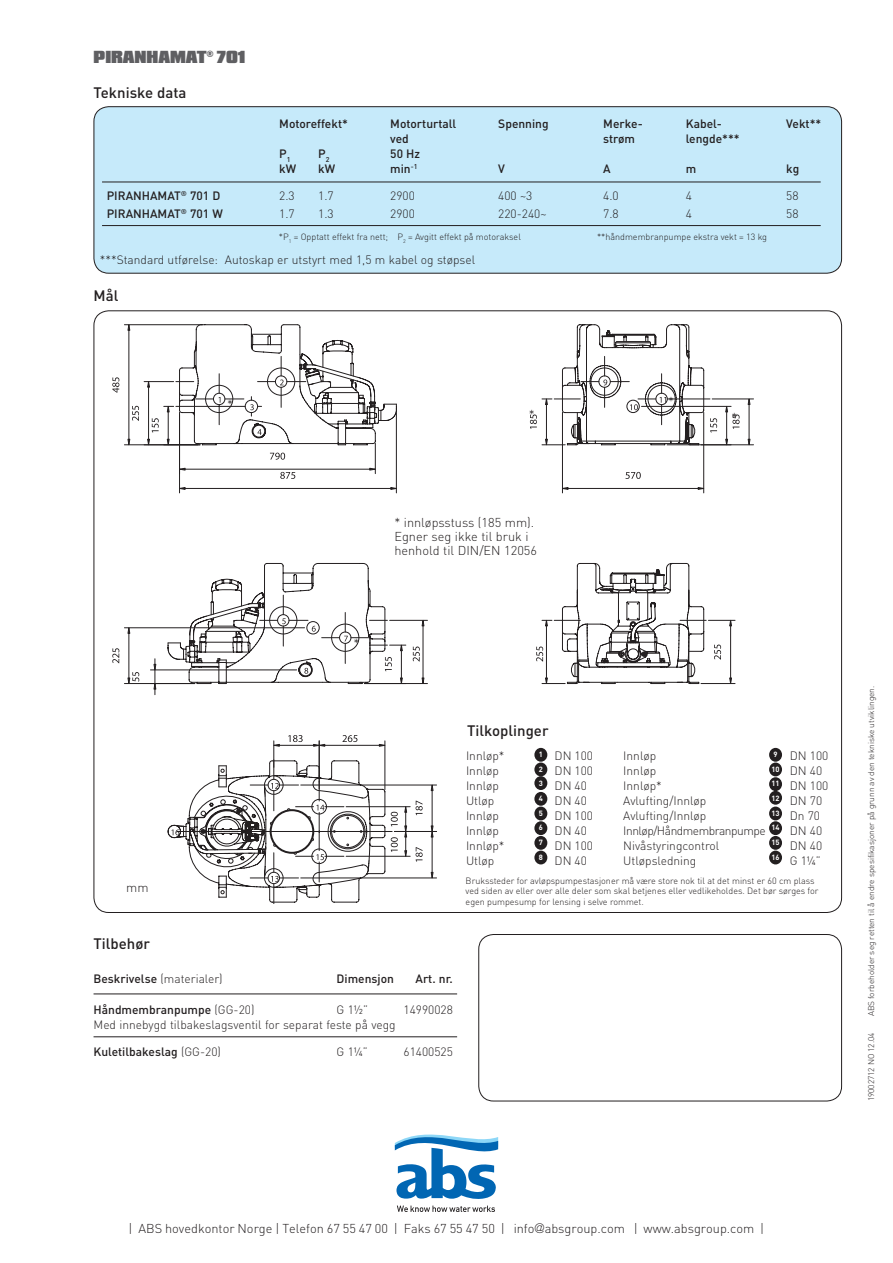
<style>
.page{position:relative;width:893px;height:1263px;background:#fff}
.page>*{position:absolute;margin:0;border:0;box-sizing:border-box;transform-origin:0 0}
.t1{font:500 15px "DIN";color:#231f20}
.t2{font:900 15px "Compacta BT";color:#5f5f62}
.t3{font:300 12.75px/14.2px "DIN";color:#231f20}
.t4{font:300 12px "DIN";color:#231f20}
.t5{font:500 12px "DIN";color:#231f20}
.t6{font:300 12px "DIN";letter-spacing:-.04em;color:#231f20}
.t7{font:300 9px/10.5px "DIN";color:#231f20}
.t8{font:300 8.25px "DIN";color:#231f20}
.t9{font:700 7.5px/14.7px "DIN";color:#fff;text-align:justify}
.s1{font-weight:500}
.s2{font-weight:300}
.s3{font-family:"Futura"}
</style>
<div class="page">
<hr style="left:94px;top:994px;width:363px;height:1px;background:#231f20">
<hr style="left:94px;top:1036px;width:363px;height:1px;background:#231f20">
<svg style="left:93px;top:310px;width:749px;height:602px"></svg>
<svg style="left:176px;top:689px;width:265px;height:215px"></svg>
<svg style="left:150px;top:689px;width:223px;height:200px"></svg>
<svg style="left:168px;top:735px;width:269px;height:167px"></svg>
<div style="left:93px;top:106px;width:749px;height:167px;background:#c6eafa"></div>
<svg style="left:478px;top:934px;width:364px;height:167px"></svg>
<div style="left:534px;top:748px;width:13px;height:14px;background:#231f20;border-radius:50%"></div>
<div style="left:534px;top:762px;width:13px;height:14px;background:#231f20;border-radius:50%"></div>
<div style="left:534px;top:776px;width:13px;height:14px;background:#231f20;border-radius:50%"></div>
<div style="left:534px;top:792px;width:13px;height:14px;background:#231f20;border-radius:50%"></div>
<div style="left:534px;top:806px;width:13px;height:14px;background:#231f20;border-radius:50%"></div>
<div style="left:534px;top:821px;width:13px;height:14px;background:#231f20;border-radius:50%"></div>
<div style="left:534px;top:836px;width:13px;height:14px;background:#231f20;border-radius:50%"></div>
<div style="left:534px;top:851px;width:13px;height:13px;background:#231f20;border-radius:50%"></div>
<div style="left:769px;top:748px;width:13px;height:14px;background:#231f20;border-radius:50%"></div>
<div style="left:769px;top:762px;width:13px;height:14px;background:#231f20;border-radius:50%"></div>
<div style="left:769px;top:777px;width:13px;height:14px;background:#231f20;border-radius:50%"></div>
<div style="left:769px;top:791px;width:13px;height:14px;background:#231f20;border-radius:50%"></div>
<div style="left:769px;top:806px;width:13px;height:14px;background:#231f20;border-radius:50%"></div>
<div style="left:769px;top:821px;width:13px;height:14px;background:#231f20;border-radius:50%"></div>
<div style="left:769px;top:836px;width:13px;height:14px;background:#231f20;border-radius:50%"></div>
<div style="left:769px;top:851px;width:13px;height:13px;background:#231f20;border-radius:50%"></div>
<svg style="left:522px;top:685px;width:188px;height:59px"></svg>
<hr style="left:712px;top:399px;width:41px;height:1px;background:#231f20">
<hr style="left:667px;top:444px;width:86px;height:1px;background:#231f20">
<hr style="left:749px;top:404px;width:1px;height:35px;background:#231f20">
<svg style="left:748px;top:397px;width:2px;height:8px"></svg>
<svg style="left:748px;top:439px;width:2px;height:7px"></svg>
<svg style="left:522px;top:325px;width:218px;height:360px"></svg>
<hr style="left:102px;top:182px;width:719px;height:1px;background:#231f20">
<hr style="left:102px;top:225px;width:719px;height:1px;background:#231f20">
<svg style="left:395px;top:1134px;width:103px;height:78px"></svg>
<svg style="left:112px;top:325px;width:329px;height:364px"></svg>
<p class="t2" style="left:94px;top:48px;width:153px">PIRANHAMAT<sup>®</sup> 701</p>
<p class="t1" style="left:94px;top:83px;width:94px">Tekniske data</p>
<p class="t5" style="left:279px;top:116px;width:70px">Motoreffekt*</p>
<p class="t5" style="left:390px;top:116px;width:68px">Motorturtall</p>
<p class="t5" style="left:498px;top:116px;width:52px">Spenning</p>
<p class="t5" style="left:603px;top:116px;width:41px">Merke-</p>
<p class="t5" style="left:686px;top:116px;width:38px">Kabel-</p>
<p class="t5" style="left:786px;top:116px;width:37px">Vekt**</p>
<p class="t5" style="left:390px;top:131px;width:20px">ved</p>
<p class="t5" style="left:603px;top:131px;width:33px">strøm</p>
<p class="t5" style="left:686px;top:131px;width:55px">lengde***</p>
<p class="t5" style="left:279px;top:146px;width:13px">P<sub>1</sub></p>
<p class="t5" style="left:318px;top:146px;width:13px">P<sub>2</sub></p>
<p class="t5" style="left:390px;top:146px;width:31px">50 Hz</p>
<p class="t5" style="left:279px;top:161px;width:19px">kW</p>
<p class="t5" style="left:318px;top:161px;width:19px">kW</p>
<p class="t5" style="left:390px;top:161px;width:29px">min<sup>-1</sup></p>
<p class="t5" style="left:498px;top:161px;width:8px">V</p>
<p class="t5" style="left:603px;top:161px;width:9px">A</p>
<p class="t5" style="left:686px;top:161px;width:12px">m</p>
<p class="t5" style="left:786px;top:161px;width:15px">kg</p>
<p class="t5" style="left:107px;top:188px;width:115px">PIRANHAMAT<sup>®</sup> 701 D</p>
<p class="t4" style="left:279px;top:189px;width:17px">2.3</p>
<p class="t4" style="left:318px;top:189px;width:17px">1.7</p>
<p class="t4" style="left:390px;top:189px;width:26px">2900</p>
<p class="t4" style="left:498px;top:189px;width:36px">400 ~3</p>
<p class="t4" style="left:603px;top:189px;width:17px">4.0</p>
<p class="t4" style="left:686px;top:189px;width:8px">4</p>
<p class="t4" style="left:786px;top:189px;width:14px">58</p>
<p class="t5" style="left:107px;top:206px;width:118px">PIRANHAMAT<sup>®</sup> 701 W</p>
<p class="t4" style="left:279px;top:207px;width:17px">1.7</p>
<p class="t4" style="left:318px;top:207px;width:17px">1.3</p>
<p class="t4" style="left:390px;top:207px;width:26px">2900</p>
<p class="t4" style="left:498px;top:207px;width:50px">220-240~</p>
<p class="t4" style="left:603px;top:207px;width:17px">7.8</p>
<p class="t4" style="left:686px;top:207px;width:8px">4</p>
<p class="t4" style="left:786px;top:207px;width:14px">58</p>
<p class="t4" style="left:100px;top:252px;width:377px">***Standard utførelse: Autoskap er utstyrt med 1,5 m kabel og støpsel</p>
<p class="t7" style="left:279px;top:231px;width:243px">*P<sub>1</sub> = Opptatt effekt fra nett; P<sub>2</sub> = Avgitt effekt på motoraksel</p>
<p class="t7" style="left:597px;top:231px;width:172px">**håndmembranpumpe ekstra vekt = 13 kg</p>
<p class="t1" style="left:94px;top:285px;width:26px">Mål</p>
<p class="t3" style="left:529px;top:407px;width:7px">*</p>
<p class="t3" style="left:394px;top:515px;width:144px">* innløpsstuss (185 mm).<br>Egner seg ikke til bruk i henhold til DIN/EN 12056</p>
<p class="t3" style="left:668px;top:394px;width:7px">*</p>
<p class="t3" style="left:731px;top:410px;width:7px">*</p>
<p class="t1" style="left:467px;top:721px;width:83px">Tilkoplinger</p>
<p class="t9" style="left:539px;top:746px;width:6px">1<br>2<br>3<br>4<br>5<br>6<br>7<br>8</p>
<p class="t9" style="left:771px;top:746px;width:10px;text-align:left">9<br>10<br>11<br>12<br>13<br>14<br>15<br>16</p>
<p class="t4" style="left:466px;top:749px;width:40px">Innløp*</p>
<p class="t4" style="left:554px;top:749px;width:40px">DN 100</p>
<p class="t4" style="left:466px;top:764px;width:34px">Innløp</p>
<p class="t4" style="left:554px;top:764px;width:40px">DN 100</p>
<p class="t4" style="left:466px;top:779px;width:34px">Innløp</p>
<p class="t4" style="left:554px;top:779px;width:34px">DN 40</p>
<p class="t4" style="left:466px;top:794px;width:30px">Utløp</p>
<p class="t4" style="left:554px;top:794px;width:34px">DN 40</p>
<p class="t4" style="left:466px;top:809px;width:34px">Innløp</p>
<p class="t4" style="left:554px;top:809px;width:40px">DN 100</p>
<p class="t4" style="left:466px;top:824px;width:34px">Innløp</p>
<p class="t4" style="left:554px;top:824px;width:34px">DN 40</p>
<p class="t4" style="left:466px;top:839px;width:40px">Innløp*</p>
<p class="t4" style="left:554px;top:839px;width:40px">DN 100</p>
<p class="t4" style="left:466px;top:854px;width:30px">Utløp</p>
<p class="t4" style="left:554px;top:854px;width:34px">DN 40</p>
<p class="t4" style="left:623px;top:749px;width:34px">Innløp</p>
<p class="t4" style="left:790px;top:749px;width:40px">DN 100</p>
<p class="t4" style="left:623px;top:764px;width:34px">Innløp</p>
<p class="t4" style="left:790px;top:764px;width:34px">DN 40</p>
<p class="t4" style="left:623px;top:779px;width:40px">Innløp*</p>
<p class="t4" style="left:790px;top:779px;width:40px">DN 100</p>
<p class="t4" style="left:623px;top:794px;width:85px">Avlufting/Innløp</p>
<p class="t4" style="left:790px;top:794px;width:34px">DN 70</p>
<p class="t4" style="left:623px;top:809px;width:85px">Avlufting/Innløp</p>
<p class="t4" style="left:790px;top:809px;width:32px">Dn 70</p>
<p class="t6" style="left:623px;top:824px;width:144px">Innløp/Håndmembranpumpe</p>
<p class="t4" style="left:790px;top:824px;width:34px">DN 40</p>
<p class="t4" style="left:623px;top:839px;width:98px">Nivåstyringcontrol</p>
<p class="t4" style="left:790px;top:839px;width:34px">DN 40</p>
<p class="t4" style="left:623px;top:854px;width:75px">Utløpsledning</p>
<p class="t4" style="left:790px;top:854px;width:33px">G 1¼”</p>
<p class="t3" style="left:126px;top:880px;width:24px">mm</p>
<p class="t7" style="left:466px;top:875px;width:354px">Brukssteder for avløpspumpestasjoner må være store nok til at det minst er 60 cm plass ved siden av eller over alle deler som skal betjenes eller vedlikeholdes. Det bør sørges for egen pumpesump for lensing i selve rommet.</p>
<p class="t1" style="left:94px;top:934px;width:58px">Tilbehør</p>
<p class="t4" style="left:94px;top:971px;width:131px"><span class="s1">Beskrivelse</span> (materialer)</p>
<p class="t5" style="left:337px;top:971px;width:59px">Dimensjon</p>
<p class="t5" style="left:415px;top:971px;width:39px">Art. nr.</p>
<p class="t5" style="left:94px;top:1002px;width:162px">Håndmembranpumpe <span class="s2">(GG-20)</span></p>
<p class="t4" style="left:337px;top:1002px;width:33px">G 1½”</p>
<p class="t4" style="left:403px;top:1002px;width:51px">14990028</p>
<p class="t4" style="left:94px;top:1017px;width:304px">Med innebygd tilbakeslagsventil for separat feste på vegg</p>
<p class="t5" style="left:94px;top:1044px;width:129px">Kuletilbakeslag <span class="s2">(GG-20)</span></p>
<p class="t4" style="left:337px;top:1045px;width:33px">G 1¼”</p>
<p class="t4" style="left:403px;top:1045px;width:51px">61400525</p>
<p class="t8" style="left:866px;top:1016px;width:332px;rotate:-90deg">ABS forbeholder seg retten til å endre spesifikasjoner på grunn av den tekniske utviklingen.</p>
<p class="t8" style="left:866px;top:1101px;width:70px;rotate:-90deg">19002712 NO 12.04</p>
<p class="t3" style="left:129px;top:1221px;width:637px">| ABS hovedkontor Norge | Telefon 67 55 47 00 | Faks 67 55 47 50 | info<span class="s3">@</span>absgroup.com | www.absgroup.com |</p>
</div>
